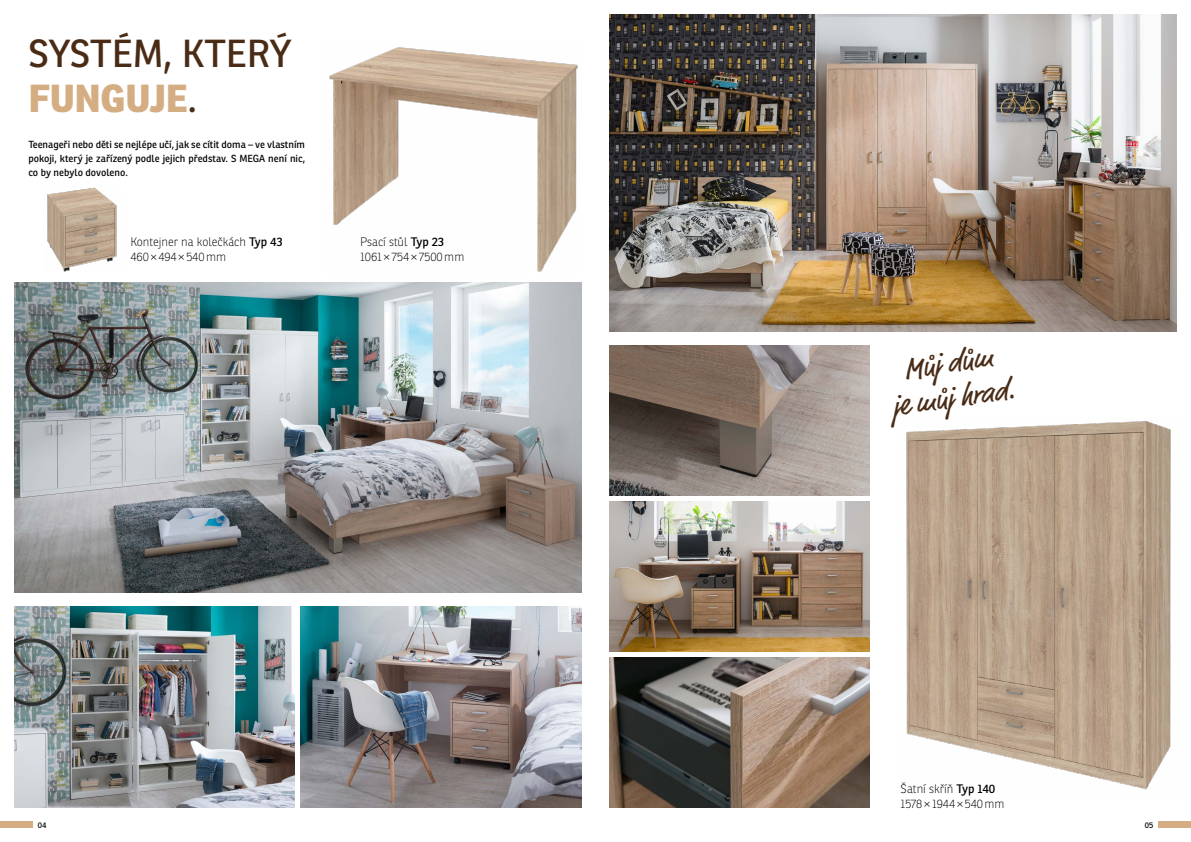
<style>
.page{position:relative;width:1191px;height:842px;background:#fff}
.page>*{position:absolute;margin:0;border:0;box-sizing:border-box;transform-origin:0 0}
.t1{font:38px "Ronnia Basic Rg";color:#4a2c16}
.t2{font:800 38px "Ronnia Basic";letter-spacing:-.01em;color:#d4ad83}
.t3{font:29px/34.9px "Market Pro";color:#4a2c16;text-align:center}
.t4{font:100 12px "Ronnia Basic";color:#000}
.t5{font:10px/14px "Ronnia Basic Rg";color:#000;text-align:justify}
.t6{font:8px "Ronnia Basic Rg";color:#000}
.s1{font-family:"Ronnia Basic Rg";font-weight:400;color:#4a2c16}
.s2{font-family:"Ronnia Basic Rg";font-weight:400}
</style>
<div class="page">
<img style="left:609px;top:14px;width:567px;height:318px">
<div style="left:1159px;top:822px;width:32px;height:6px;background:#d4ad83"></div>
<div style="left:0;top:822px;width:32px;height:6px;background:#d4ad83"></div>
<img style="left:14px;top:282px;width:567px;height:310px">
<img style="left:14px;top:607px;width:281px;height:201px">
<img style="left:300px;top:607px;width:281px;height:201px">
<img style="left:329px;top:47px;width:249px;height:225px">
<img style="left:47px;top:187px;width:70px;height:85px">
<img style="left:609px;top:346px;width:260px;height:150px">
<img style="left:906px;top:421px;width:265px;height:369px">
<img style="left:609px;top:657px;width:260px;height:150px">
<img style="left:609px;top:502px;width:260px;height:150px">
<h1 class="t1" style="left:28px;top:29px;width:265px">SYSTÉM, KTERÝ</h1>
<h1 class="t2" style="left:28px;top:74px;width:170px">FUNGUJE<span class="s1">.</span></h1>
<p class="t5" style="left:28px;top:138px;width:278px">Teenageři nebo děti se nejlépe učí, jak se cítit doma – ve vlastním pokoji, který je zařízený podle jejich představ. S MEGA není nic, co by nebylo dovoleno.</p>
<p class="t4" style="left:130px;top:234px;width:154px">Kontejner na kolečkách <span class="s2">Typ 43</span></p>
<p class="t4" style="left:130px;top:249px;width:97px">460×494×540mm</p>
<p class="t4" style="left:360px;top:234px;width:85px">Psací stůl <span class="s2">Typ 23</span></p>
<p class="t4" style="left:360px;top:249px;width:106px">1061×754×7500mm</p>
<h2 class="t3" style="left:884px;top:356px;width:125px;rotate:-9deg">Můj dům<br>je můj hrad.</h2>
<p class="t4" style="left:900px;top:781px;width:96px">Šatní skříň <span class="s2">Typ 140</span></p>
<p class="t4" style="left:900px;top:796px;width:106px">1578×1944×540mm</p>
<p class="t6" style="left:38px;top:820px;width:10px">04</p>
<p class="t6" style="left:1144px;top:820px;width:10px">05</p>
</div>
